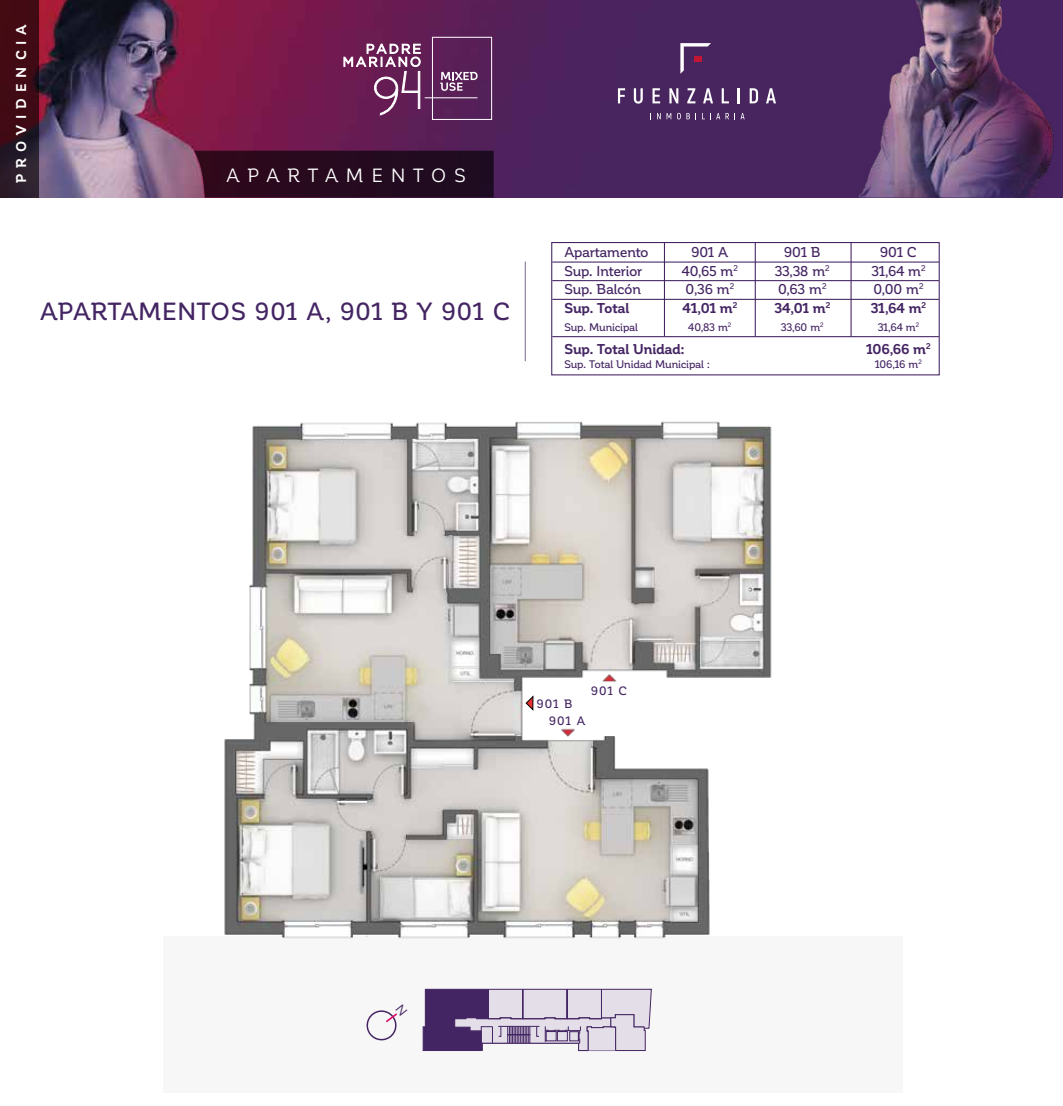
<style>
.page{position:relative;width:1063px;height:1106px;background:#fff}
.page>*{position:absolute;margin:0;border:0;box-sizing:border-box;transform-origin:0 0}
.t1{font:500 24.45px "Corporative";letter-spacing:.04em;color:#442563}
.t2{font:18.9px "Corporative";letter-spacing:.405em;color:#fff}
.t3{font:500 14.1px "Corporative";letter-spacing:-.015em;color:#442563}
.t4{font:700 14.1px "Corporative";letter-spacing:-.01em;color:#442563}
.t5{font:700 13.95px "Corporative";letter-spacing:.43em;color:#fff}
.t6{font:500 12px "Corporative";letter-spacing:.095em;color:#442563}
.t7{font:500 10.8px "Corporative";letter-spacing:-.015em;color:#442563}
</style>
<div class="page">
<div style="left:163px;top:936px;width:739px;height:157px;background:#f8f7f7"></div>
<svg style="left:422px;top:988px;width:230px;height:63px;background:#aea0bb"></svg>
<img style="left:224px;top:375px;width:609px;height:564px">
<div style="left:525px;top:707px;width:12px;height:16px;background:#fff"></div>
<svg style="left:526px;top:696px;width:7px;height:14px"></svg>
<img style="left:39px;top:0;width:1024px;height:198px">
<svg style="left:680px;top:43px;width:31px;height:31px"></svg>
<svg style="left:618px;top:88px;width:7px;height:15px"></svg>
<svg style="left:634px;top:88px;width:9px;height:16px"></svg>
<svg style="left:653px;top:88px;width:7px;height:15px"></svg>
<svg style="left:669px;top:88px;width:9px;height:15px"></svg>
<svg style="left:687px;top:88px;width:8px;height:15px"></svg>
<svg style="left:703px;top:88px;width:10px;height:15px"></svg>
<svg style="left:722px;top:88px;width:7px;height:15px"></svg>
<svg style="left:738px;top:88px;width:2px;height:15px"></svg>
<svg style="left:750px;top:88px;width:8px;height:15px"></svg>
<svg style="left:766px;top:88px;width:10px;height:15px"></svg>
<svg style="left:657px;top:113px;width:4px;height:6px"></svg>
<svg style="left:667px;top:113px;width:4px;height:6px"></svg>
<svg style="left:677px;top:113px;width:19px;height:6px"></svg>
<svg style="left:702px;top:113px;width:18px;height:6px"></svg>
<svg style="left:726px;top:113px;width:3px;height:6px"></svg>
<svg style="left:735px;top:113px;width:10px;height:6px"></svg>
<div style="left:694px;top:57px;width:8px;height:5px;background:#c21632"></div>
<svg style="left:194px;top:151px;width:300px;height:46px;background:#290c21"></svg>
<svg style="left:0;top:0;width:39px;height:198px;background:#38101b"></svg>
<img style="left:855px;top:0;width:205px;height:197px">
<svg style="left:344px;top:44px;width:77px;height:71px;background:#824572"></svg>
<svg style="left:440px;top:72px;width:38px;height:19px"></svg>
<div style="left:432px;top:37px;width:60px;height:83px;border:1px solid #fff"></div>
<hr style="left:425px;top:98px;width:52px;height:1px;background:#fff">
<hr style="left:525px;top:261px;width:1px;height:100px;background:#9c8bac">
<div style="left:551px;top:242px;width:389px;height:133px;border:1px solid #442563"></div>
<hr style="left:552px;top:261px;width:387px;height:1px;background:#442563">
<hr style="left:552px;top:280px;width:387px;height:1px;background:#442563">
<hr style="left:552px;top:299px;width:387px;height:1px;background:#442563">
<hr style="left:552px;top:336px;width:387px;height:1px;background:#442563">
<hr style="left:755px;top:242px;width:1px;height:94px;background:#442563">
<hr style="left:664px;top:242px;width:1px;height:94px;background:#442563">
<hr style="left:851px;top:242px;width:1px;height:94px;background:#442563">
<svg style="left:366px;top:1010px;width:32px;height:31px"></svg>
<p class="t5" style="left:14px;top:183px;width:161px;rotate:-90deg">PROVIDENCIA</p>
<h2 class="t2" style="left:226px;top:166px;width:241px">APARTAMENTOS</h2>
<h1 class="t1" style="left:40px;top:298px;width:472px">APARTAMENTOS 901 A, 901 B Y 901 C</h1>
<p class="t3" style="left:564px;top:245px;width:86px">Apartamento</p>
<p class="t3" style="left:691px;top:245px;width:38px">901 A</p>
<p class="t3" style="left:784px;top:245px;width:38px">901 B</p>
<p class="t3" style="left:880px;top:245px;width:38px">901 C</p>
<p class="t3" style="left:564px;top:263px;width:79px">Sup. Interior</p>
<p class="t3" style="left:682px;top:263px;width:58px">40,65 m<sup>2</sup></p>
<p class="t3" style="left:775px;top:263px;width:56px">33,38 m<sup>2</sup></p>
<p class="t3" style="left:871px;top:263px;width:56px">31,64 m<sup>2</sup></p>
<p class="t3" style="left:564px;top:282px;width:78px">Sup. Balcón</p>
<p class="t3" style="left:686px;top:282px;width:50px">0,36 m<sup>2</sup></p>
<p class="t3" style="left:778px;top:282px;width:50px">0,63 m<sup>2</sup></p>
<p class="t3" style="left:873px;top:282px;width:52px">0,00 m<sup>2</sup></p>
<p class="t4" style="left:564px;top:300px;width:66px">Sup. Total</p>
<p class="t4" style="left:682px;top:300px;width:56px">41,01 m<sup>2</sup></p>
<p class="t4" style="left:774px;top:300px;width:57px">34,01 m<sup>2</sup></p>
<p class="t4" style="left:871px;top:300px;width:57px">31,64 m<sup>2</sup></p>
<p class="t7" style="left:564px;top:321px;width:75px">Sup. Municipal</p>
<p class="t7" style="left:688px;top:321px;width:45px">40,83 m<sup>2</sup></p>
<p class="t7" style="left:781px;top:321px;width:44px">33,60 m<sup>2</sup></p>
<p class="t7" style="left:878px;top:321px;width:43px">31,64 m<sup>2</sup></p>
<p class="t4" style="left:564px;top:341px;width:121px">Sup. Total Unidad:</p>
<p class="t4" style="left:866px;top:341px;width:66px">106,66 m<sup>2</sup></p>
<p class="t7" style="left:564px;top:358px;width:147px">Sup. Total Unidad Municipal :</p>
<p class="t7" style="left:875px;top:358px;width:48px">106,16 m<sup>2</sup></p>
<p class="t6" style="left:537px;top:698px;width:37px">901 B</p>
<p class="t6" style="left:591px;top:684px;width:37px">901 C</p>
<p class="t6" style="left:549px;top:714px;width:38px">901 A</p>
</div>
